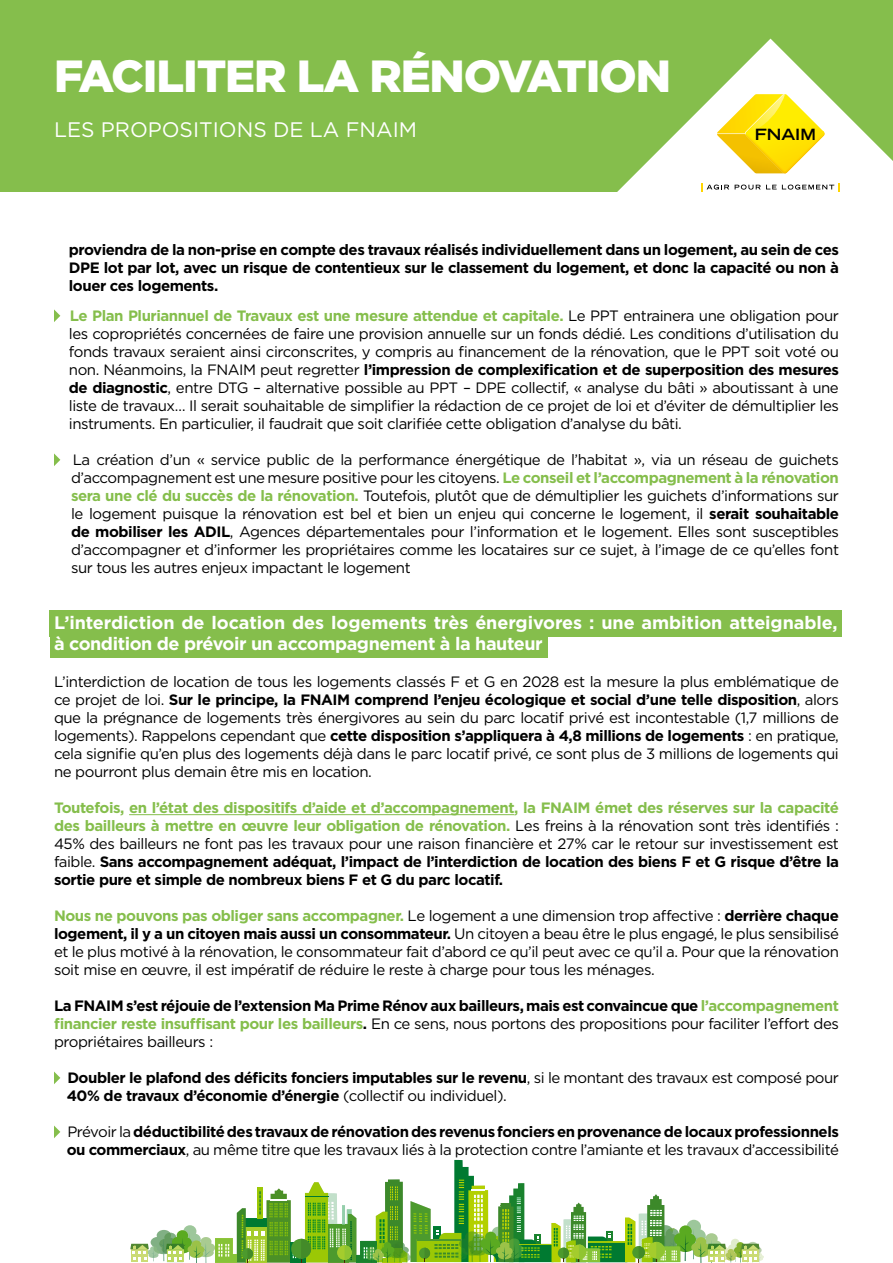
<style>
.page{position:relative;width:893px;height:1263px;background:#fff}
.page>*{position:absolute;margin:0;border:0;box-sizing:border-box;transform-origin:0 0}
.t1{font:900 45px "Gotham";letter-spacing:-.025em;color:#fff}
.t2{font:21px "Gotham";color:#fff}
.t3{font:700 18px/21px "Gotham";letter-spacing:-.005em;color:#fff}
.t4{font:700 expanded 15.45px "Trade Gothic LH";color:#000}
.t5{font:15px/18px "Gotham";letter-spacing:-.03em;color:#000;text-align:justify}
.t6{font:700 15px/18px "Gotham";letter-spacing:-.03em;color:#000}
.t7{font:700 15px/18px "Gotham";letter-spacing:-.03em;color:#85be4c;text-align:justify}
.s1{font-weight:700;color:#85be4c}
.s2{font-weight:700}
.s3{font-weight:400;color:#000}
.s4{color:#000}
.s5{font-weight:400}
</style>
<div class="page">
<div style="left:0;top:0;width:893px;height:191px;background:#85be4c"></div>
<svg style="left:722px;top:1238px;width:42px;height:25px"></svg>
<svg style="left:130px;top:1225px;width:85px;height:38px"></svg>
<svg style="left:215px;top:1160px;width:507px;height:103px"></svg>
<svg style="left:257px;top:1187px;width:6px;height:32px"></svg>
<svg style="left:590px;top:39px;width:303px;height:153px"></svg>
<svg style="left:701px;top:183px;width:28px;height:8px"></svg>
<svg style="left:735px;top:183px;width:105px;height:8px"></svg>
<svg style="left:717px;top:94px;width:108px;height:79px;background:#fde85d"></svg>
<hr style="left:129px;top:814px;width:385px;height:1px;background:#85be4c">
<svg style="left:54px;top:309px;width:6px;height:13px"></svg>
<svg style="left:54px;top:453px;width:6px;height:13px"></svg>
<svg style="left:54px;top:1071px;width:6px;height:13px"></svg>
<svg style="left:54px;top:1125px;width:6px;height:13px"></svg>
<div style="left:50px;top:610px;width:792px;height:27px;background:#85be4c"></div>
<div style="left:50px;top:631px;width:497px;height:27px;background:#85be4c"></div>
<h1 class="t1" style="left:54px;top:45px;width:618px">FACILITER LA RÉNOVATION</h1>
<h2 class="t2" style="left:54px;top:117px;width:365px">LES PROPOSITIONS DE LA FNAIM</h2>
<p class="t4" style="left:755px;top:124px;width:63px">FNAIM</p>
<p class="t6" style="left:69px;top:241px;width:772px;text-align:justify">proviendra de la non-prise en compte des travaux réalisés individuellement dans un logement, au sein de ces DPE lot par lot, avec un risque de contentieux sur le classement du logement, et donc la capacité ou non à louer ces logements.</p>
<p class="t5" style="left:69px;top:306px;width:772px"><span class="s1">Le Plan Pluriannuel de Travaux est une mesure attendue et capitale.</span> Le PPT entrainera une obligation pour les copropriétés concernées de faire une provision annuelle sur un fonds dédié. Les conditions d’utilisation du fonds travaux seraient ainsi circonscrites, y compris au financement de la rénovation, que le PPT soit voté ou non. Néanmoins, la FNAIM peut regretter <span class="s2">l’impression de complexification et de superposition des mesures de diagnostic</span>, entre DTG – alternative possible au PPT – DPE collectif, « analyse du bâti » aboutissant à une liste de travaux… Il serait souhaitable de simplifier la rédaction de ce projet de loi et d’éviter de démultiplier les instruments. En particulier, il faudrait que soit clarifiée cette obligation d’analyse du bâti.</p>
<p class="t5" style="left:71px;top:450px;width:770px">La création d’un « service public de la performance énergétique de l’habitat », via un réseau de guichets d’accompagnement est une mesure positive pour les citoyens. <span class="s1">Le conseil et l’accompagnement à la rénovation sera une clé du succès de la rénovation.</span> Toutefois, plutôt que de démultiplier les guichets d’informations sur le logement puisque la rénovation est bel et bien un enjeu qui concerne le logement, il <span class="s2">serait souhaitable de mobiliser les ADIL</span>, Agences départementales pour l’information et le logement. Elles sont susceptibles d’accompagner et d’informer les propriétaires comme les locataires sur ce sujet, à l’image de ce qu’elles font sur tous les autres enjeux impactant le logement</p>
<p class="t3" style="left:54px;top:612px;width:785px">L’interdiction de location des logements très énergivores : une ambition atteignable, à condition de prévoir un accompagnement à la hauteur</p>
<p class="t5" style="left:54px;top:672px;width:786px">L’interdiction de location de tous les logements classés F et G en 2028 est la mesure la plus emblématique de ce projet de loi. <span class="s2">Sur le principe, la FNAIM comprend l’enjeu écologique et social d’une telle disposition</span>, alors que la prégnance de logements très énergivores au sein du parc locatif privé est incontestable (1,7 millions de logements). Rappelons cependant que <span class="s2">cette disposition s’appliquera à 4,8 millions de logements</span> : en pratique, cela signifie qu’en plus des logements déjà dans le parc locatif privé, ce sont plus de 3 millions de logements qui ne pourront plus demain être mis en location.</p>
<p class="t7" style="left:54px;top:799px;width:786px">Toutefois, en l’état des dispositifs d’aide et d’accompagnement, la FNAIM émet des réserves sur la capacité des bailleurs à mettre en œuvre leur obligation de rénovation. <span class="s3">Les freins à la rénovation sont très identifiés :<br>45% des bailleurs ne font pas les travaux pour une raison financière et 27% car le retour sur investissement est faible.</span> <span class="s4">Sans accompagnement adéquat, l’impact de l’interdiction de location des biens F et G risque d’être la sortie pure et simple de nombreux biens F et G du parc locatif.</span></p>
<p class="t5" style="left:54px;top:906px;width:786px"><span class="s1">Nous ne pouvons pas obliger sans accompagner.</span> Le logement a une dimension trop affective : <span class="s2">derrière chaque logement, il y a un citoyen mais aussi un consommateur.</span> Un citoyen a beau être le plus engagé, le plus sensibilisé et le plus motivé à la rénovation, le consommateur fait d’abord ce qu’il peut avec ce qu’il a. Pour que la rénovation soit mise en œuvre, il est impératif de réduire le reste à charge pour tous les ménages.</p>
<p class="t5" style="left:54px;top:996px;width:786px"><span class="s2">La FNAIM s’est réjouie de l’extension Ma Prime Rénov aux bailleurs, mais est convaincue que</span> <span class="s1">l’accompagnement financier reste insuffisant pour les bailleurs</span><span class="s2">.</span> En ce sens, nous portons des propositions pour faciliter l’effort des propriétaires bailleurs :</p>
<p class="t6" style="left:67px;top:1069px;width:774px">Doubler le plafond des déficits fonciers imputables sur le revenu<span class="s5">, si le montant des travaux est composé pour<br></span>40% de travaux d’économie d’énergie <span class="s5">(collectif ou individuel).</span></p>
<p class="t6" style="left:67px;top:1123px;width:774px"><span class="s5">Prévoir la</span> déductibilité des travaux de rénovation des revenus fonciers en provenance de locaux professionnels ou commerciaux<span class="s5">, au même titre que les travaux liés à la protection contre l’amiante et les travaux d’accessibilité</span></p>
</div>
